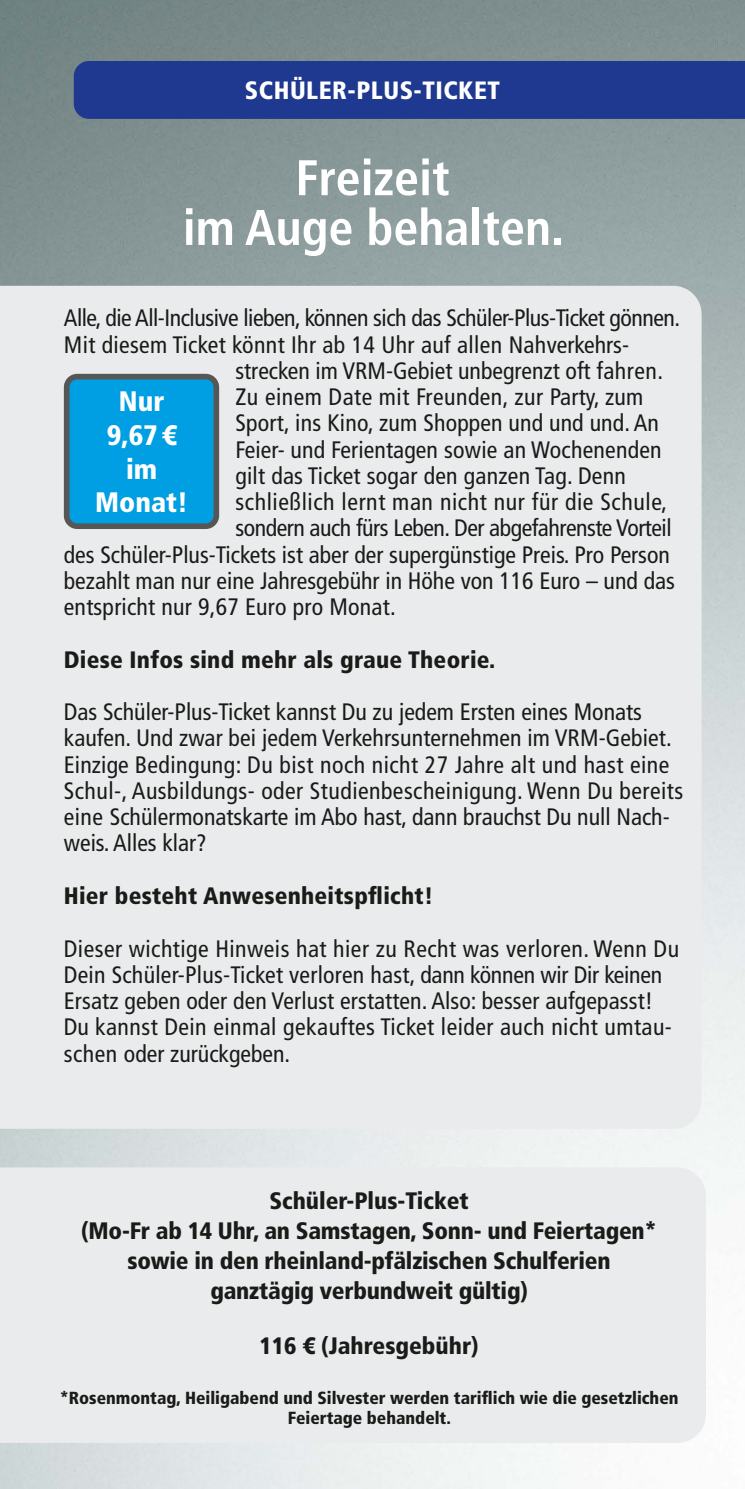
<style>
.page{position:relative;width:745px;height:1489px;background:#fff}
.page>*{position:absolute;margin:0;border:0;box-sizing:border-box;transform-origin:0 0}
.t1{font:700 condensed 50px/49.8px "Frutiger LT Com";color:#fff;text-align:center}
.t2{font:900 condensed 28px/33.8px "Frutiger LT Com";color:#fff;text-align:center}
.t3{font:900 condensed 25px "Frutiger LT Com";letter-spacing:.02em;color:#fff}
.t4{font:condensed 23.75px/26.2px "Frutiger LT Com";letter-spacing:.005em;color:#1a1a18}
.t5{font:900 condensed 23.75px/30px "Frutiger LT Com";letter-spacing:-.01em;color:#1a1a18;text-align:center}
.t6{font:condensed 23.75px "Frutiger LT Com";letter-spacing:-.02em;color:#1a1a18}
.t7{font:900 condensed 23.75px "Frutiger LT Com";letter-spacing:.01em;color:#1a1a18}
.t8{font:condensed 23.75px "Frutiger LT Com";letter-spacing:.025em;color:#1a1a18}
.t9{font:900 condensed 17.5px/20px "Frutiger LT Com";color:#1a1a18;text-align:center}
</style>
<div class="page">
<img style="left:0;top:0;width:744px;height:1488px">
<div style="left:0;top:286px;width:701px;height:842px;background:#eaebec"></div>
<div style="left:0;top:1167px;width:705px;height:275px;background:#eaebec"></div>
<div style="left:67px;top:376px;width:149px;height:150px;background:#009ee3;border-radius:11px"></div>
<div style="left:64px;top:374px;width:155px;height:155px;border:6px solid #565656;border-radius:11px"></div>
<div style="left:74px;top:61px;width:670px;height:58px;background:#1e398f"></div>
<p class="t3" style="left:245px;top:75px;width:256px">SCHÜLER-PLUS-TICKET</p>
<h1 class="t1" style="left:183px;top:153px;width:382px">Freizeit<br>im Auge behalten.</h1>
<p class="t6" style="left:64px;top:304px;width:617px">Alle, die All-Inclusive lieben, können sich das Schüler-Plus-Ticket gönnen.</p>
<p class="t4" style="left:64px;top:331px;width:564px">Mit diesem Ticket könnt Ihr ab 14 Uhr auf allen Nahverkehrs-</p>
<p class="t4" style="left:235px;top:357px;width:429px">strecken im VRM-Gebiet unbegrenzt oft fahren.</p>
<p class="t4" style="left:235px;top:384px;width:409px">Zu einem Date mit Freunden, zur Party, zum</p>
<p class="t4" style="left:235px;top:410px;width:425px">Sport, ins Kino, zum Shoppen und und und. An</p>
<p class="t4" style="left:235px;top:436px;width:427px">Feier- und Ferientagen sowie an Wochenenden</p>
<p class="t4" style="left:235px;top:462px;width:391px">gilt das Ticket sogar den ganzen Tag. Denn</p>
<p class="t8" style="left:235px;top:488px;width:433px">schließlich lernt man nicht nur für die Schule,</p>
<p class="t6" style="left:235px;top:514px;width:437px">sondern auch fürs Leben. Der abgefahrenste Vorteil</p>
<p class="t4" style="left:64px;top:541px;width:607px">des Schüler-Plus-Tickets ist aber der supergünstige Preis. Pro Person</p>
<p class="t4" style="left:64px;top:567px;width:612px">bezahlt man nur eine Jahresgebühr in Höhe von 116 Euro – und das</p>
<p class="t4" style="left:64px;top:594px;width:333px">entspricht nur 9,67 Euro pro Monat.</p>
<p class="t7" style="left:64px;top:645px;width:433px">Diese Infos sind mehr als graue Theorie.</p>
<p class="t4" style="left:64px;top:699px;width:620px">Das Schüler-Plus-Ticket kannst Du zu jedem Ersten eines Monats kaufen. Und zwar bei jedem Verkehrsunternehmen im VRM-Gebiet.<br>Einzige Bedingung: Du bist noch nicht 27 Jahre alt und hast eine Schul-, Ausbildungs- oder Studienbescheinigung. Wenn Du bereits eine Schülermonatskarte im Abo hast, dann brauchst Du null Nach&shy;weis. Alles klar?</p>
<p class="t7" style="left:64px;top:881px;width:370px">Hier besteht Anwesenheitspflicht!</p>
<p class="t4" style="left:64px;top:935px;width:616px">Dieser wichtige Hinweis hat hier zu Recht was verloren. Wenn Du Dein Schüler-Plus-Ticket verloren hast, dann können wir Dir keinen Ersatz geben oder den Verlust erstatten. Also: besser aufgepasst!<br>Du kannst Dein einmal gekauftes Ticket leider auch nicht umtau&shy;schen oder zurückgeben.</p>
<p class="t2" style="left:95px;top:384px;width:94px">Nur<br>9,67 € im<br>Monat!</p>
<p class="t5" style="left:81px;top:1185px;width:576px">Schüler-Plus-Ticket<br>(Mo-Fr ab 14 Uhr, an Samstagen, Sonn- und Feiertagen* sowie in den rheinland-pfälzischen Schulferien ganztägig verbundweit gültig)</p>
<p class="t5" style="left:259px;top:1330px;width:221px">116 € (Jahresgebühr)</p>
<p class="t9" style="left:60px;top:1387px;width:620px">*Rosenmontag, Heiligabend und Silvester werden tariflich wie die gesetzlichen<br>Feiertage behandelt.</p>
</div>
